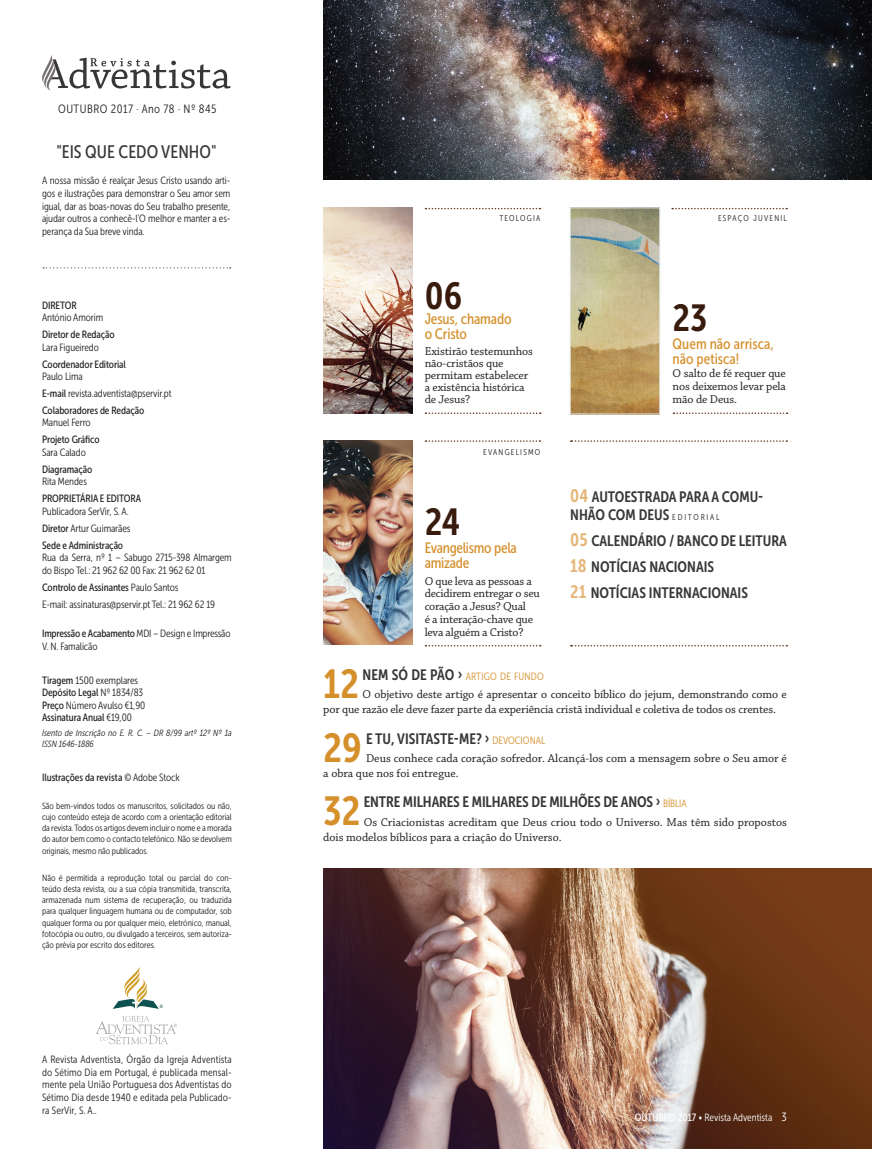
<style>
.page{position:relative;width:872px;height:1149px;background:#fff}
.page>*{position:absolute;margin:0;border:0;box-sizing:border-box;transform-origin:0 0}
.t1{font:40.35px "Museo Sans Cond 700";color:#d5902b}
.t2{font:37.5px "Museo Sans Cond 700";color:#391b0d}
.t3{font:18px "Museo Sans Cond 500";color:#393638}
.t4{font:15px/18px "Museo Sans Cond 700";color:#393638}
.t5{font:15px/15px "Museo Sans Cond 500";letter-spacing:-.01em;color:#d5902b}
.t6{font:12px/12.8px "Chaparral Pro";letter-spacing:-.01em;color:#231f20}
.t7{font:12px "Museo Sans Cond 300";letter-spacing:.04em;color:#231f20}
.t8{font:10.5px/12.6px "Museo Sans Cond 300";letter-spacing:-.01em;color:#231f20;text-align:justify}
.t9{font:10.5px "Museo Sans Cond 500";letter-spacing:-.01em;color:#231f20}
.t10{font:10.5px "Museo Sans Cond 300";color:#fff}
.t11{font:10.5px "Museo Sans Cond 300";letter-spacing:.015em;color:#d5902b}
.t12{font:9px/11.2px "Museo Sans Cond 300";letter-spacing:-.01em;color:#231f20;text-align:justify}
.t13{font:italic 9px/10.8px "Museo Sans Cond 300";color:#231f20}
.t14{font:8.4px "Museo Sans Cond 300";letter-spacing:.145em;color:#231f20}
.t15{font:4.5px "Arial";color:#0e5250}
.t16{font:4.5px "Arial";color:#a8a9ad}
.s1{font-family:"Museo Sans Cond 500"}
.s2{font-family:"Museo Sans Cond 300"}
.s3{font-size:18px;color:#e5b678}
.s4{font-family:"Museo Sans Cond 300";font-size:8.4px;color:#231f20}
.s5{font-family:"Museo Sans Cond 700";font-size:15px;color:#393638}
.s6{font-family:"Museo Sans Cond 300";font-size:10.5px;color:#d5902b}
.s7{font-size:12px}
</style>
<div class="page">
<img style="left:323px;top:868px;width:549px;height:280px">
<img style="left:323px;top:0;width:549px;height:180px">
<img style="left:323px;top:208px;width:90px;height:205px">
<img style="left:323px;top:440px;width:90px;height:204px">
<img style="left:572px;top:210px;width:86px;height:202px">
<div style="left:570px;top:208px;width:90px;height:206px;border:1px solid #e6e7e9"></div>
<svg style="left:425px;top:412px;width:116px;height:2px"></svg>
<svg style="left:425px;top:645px;width:116px;height:1px"></svg>
<svg style="left:570px;top:645px;width:217px;height:1px"></svg>
<svg style="left:570px;top:440px;width:217px;height:1px"></svg>
<svg style="left:425px;top:440px;width:115px;height:1px"></svg>
<svg style="left:425px;top:208px;width:115px;height:1px"></svg>
<svg style="left:672px;top:208px;width:115px;height:1px"></svg>
<svg style="left:673px;top:412px;width:114px;height:2px"></svg>
<svg style="left:113px;top:966px;width:46px;height:42px"></svg>
<svg style="left:95px;top:1016px;width:81px;height:27px"></svg>
<svg style="left:42px;top:54px;width:188px;height:36px"></svg>
<svg style="left:43px;top:267px;width:188px;height:1px"></svg>
<p class="t7" style="left:58px;top:103px;width:160px">OUTUBRO 2017 · Ano 78 · Nº 845</p>
<p class="t3" style="left:56px;top:141px;width:162px">"EIS QUE CEDO VENHO"</p>
<p class="t8" style="left:42px;top:174px;width:190px">A nossa missão é realçar Jesus Cristo usando arti&shy;gos e ilustrações para demonstrar o Seu amor sem igual, dar as boas-novas do Seu trabalho presente, ajudar outros a conhecê-l'O melhor e manter a es&shy;perança da Sua breve vinda.</p>
<p class="t9" style="left:42px;top:299px;width:36px">DIRETOR</p>
<p class="t8" style="left:42px;top:311px;width:63px">António Amorim</p>
<p class="t9" style="left:42px;top:328px;width:74px">Diretor de Redação</p>
<p class="t8" style="left:42px;top:341px;width:58px">Lara Figueiredo</p>
<p class="t9" style="left:42px;top:358px;width:85px">Coordenador Editorial</p>
<p class="t8" style="left:42px;top:370px;width:42px">Paulo Lima</p>
<p class="t8" style="left:42px;top:387px;width:131px"><span class="s1">E-mail</span> revista.adventista@pservir.pt</p>
<p class="t9" style="left:42px;top:404px;width:104px">Colaboradores de Redação</p>
<p class="t8" style="left:42px;top:416px;width:50px">Manuel Ferro</p>
<p class="t9" style="left:42px;top:434px;width:59px">Projeto Gráfico</p>
<p class="t8" style="left:42px;top:446px;width:45px">Sara Calado</p>
<p class="t9" style="left:42px;top:463px;width:52px">Diagramação</p>
<p class="t8" style="left:42px;top:475px;width:46px">Rita Mendes</p>
<p class="t9" style="left:42px;top:492px;width:100px">PROPRIETÁRIA E EDITORA</p>
<p class="t8" style="left:42px;top:505px;width:88px">Publicadora SerVir, S. A.</p>
<p class="t8" style="left:42px;top:521px;width:90px"><span class="s1">Diretor</span> Artur Guimarães</p>
<p class="t9" style="left:42px;top:539px;width:83px">Sede e Administração</p>
<p class="t8" style="left:42px;top:551px;width:191px">Rua da Serra, nº 1 – Sabugo 2715-398 Almargem do Bispo Tel.: 21 962 62 00 Fax: 21 962 62 01</p>
<p class="t9" style="left:42px;top:581px;width:138px">Controlo de Assinantes <span class="s2">Paulo Santos</span></p>
<p class="t8" style="left:42px;top:597px;width:175px">E-mail: assinaturas@pservir.pt Tel.: 21 962 62 19</p>
<p class="t9" style="left:42px;top:627px;width:190px">Impressão e Acabamento <span class="s2">MDI – Design e Impressão</span></p>
<p class="t8" style="left:42px;top:639px;width:57px">V. N. Famalicão</p>
<p class="t8" style="left:42px;top:673px;width:97px"><span class="s1">Tiragem</span> 1500 exemplares</p>
<p class="t9" style="left:42px;top:686px;width:103px">Depósito Legal <span class="s2">Nº 1834/83</span></p>
<p class="t8" style="left:42px;top:698px;width:105px"><span class="s1">Preço</span> Número Avulso €1,90</p>
<p class="t9" style="left:42px;top:711px;width:91px">Assinatura Anual <span class="s2">€19,00</span></p>
<p class="t13" style="left:42px;top:727px;width:191px">Isento de Inscrição no E. R. C. – DR 8/99 artº 12º Nº 1a<br>ISSN 1646-1886</p>
<p class="t9" style="left:42px;top:771px;width:139px">Ilustrações da revista <span class="s2">© Adobe Stock</span></p>
<p class="t12" style="left:42px;top:799px;width:191px">São bem-vindos todos os manuscritos, solicitados ou não, cujo conteúdo esteja de acordo com a orientação editorial da revista. Todos os artigos devem incluir o nome e a morada do autor bem como o contacto telefónico. Não se devolvem originais, mesmo não publicados.</p>
<p class="t12" style="left:42px;top:871px;width:191px">Não é permitida a reprodução total ou parcial do con&shy;teúdo desta revista, ou a sua cópia transmitida, transcrita, armazenada num sistema de recuperação, ou traduzida para qualquer linguagem humana ou de computador, sob qualquer forma ou por qualquer meio, eletrónico, manual, fotocópia ou outro, ou divulgado a terceiros, sem autoriza&shy;ção prévia por escrito dos editores.</p>
<p class="t15" style="left:160px;top:1003px;width:5px">®</p>
<p class="t16" style="left:174px;top:1021px;width:5px">®</p>
<p class="t8" style="left:42px;top:1052px;width:191px">A Revista Adventista, Órgão da Igreja Adventista do Sétimo Dia em Portugal, é publicada mensal&shy;mente pela União Portuguesa dos Adventistas do Sétimo Dia desde 1940 e editada pela Publicado&shy;ra SerVir, S. A..</p>
<p class="t14" style="left:499px;top:214px;width:42px">TEOLOGIA</p>
<p class="t2" style="left:425px;top:275px;width:39px">06</p>
<p class="t5" style="left:425px;top:311px;width:88px">Jesus, chamado o Cristo</p>
<p class="t6" style="left:425px;top:346px;width:110px;line-height:12px">Existirão testemunhos não-cristãos que permitam estabelecer a existência histórica de Jesus?</p>
<p class="t14" style="left:483px;top:447px;width:58px">EVANGELISMO</p>
<p class="t2" style="left:425px;top:500px;width:37px">24</p>
<p class="t5" style="left:425px;top:540px;width:94px">Evangelismo pela amizade</p>
<p class="t6" style="left:425px;top:575px;width:117px">O que leva as pessoas a decidirem entregar o seu coração a Jesus? Qual<br>é a interação-chave que leva alguém a Cristo?</p>
<p class="t14" style="left:718px;top:213px;width:70px">ESPAÇO JUVENIL</p>
<p class="t2" style="left:672px;top:297px;width:36px">23</p>
<p class="t5" style="left:672px;top:337px;width:103px">Quem não arrisca, não petisca!</p>
<p class="t6" style="left:672px;top:367px;width:115px;text-align:justify">O salto de fé requer que nos deixemos levar pela mão de Deus.</p>
<p class="t4" style="left:570px;top:488px;width:195px"><span class="s3">04</span> AUTOESTRADA PARA A COMU-<br>NHÃO COM DEUS <span class="s4">E D I TO R I A L</span></p>
<p class="t4" style="left:570px;top:532px;width:218px"><span class="s3">05</span> CALENDÁRIO / BANCO DE LEITURA</p>
<p class="t4" style="left:570px;top:557px;width:145px"><span class="s3">18</span> NOTÍCIAS NACIONAIS</p>
<p class="t4" style="left:570px;top:583px;width:179px"><span class="s3">21</span> NOTÍCIAS INTERNACIONAIS</p>
<p class="t1" style="left:323px;top:661px;width:37px">12</p>
<p class="t11" style="left:362px;top:670px;width:183px"><span class="s5">NEM SÓ DE PÃO ›</span> ARTIGO DE FUNDO</p>
<p class="t6" style="left:323px;top:687px;width:465px;line-height:14.4px;text-indent:39px">O objetivo deste artigo é apresentar o conceito bíblico do jejum, demonstrando como e por que razão ele deve fazer parte da experiência cristã individual e coletiva de todos os crentes.</p>
<p class="t1" style="left:323px;top:725px;width:40px">29</p>
<p class="t4" style="left:366px;top:729px;width:181px">E TU, VISITASTE-ME? › <span class="s6">DEVOCIONAL</span></p>
<p class="t6" style="left:323px;top:751px;width:465px;line-height:14.4px;text-indent:43px">Deus conhece cada coração sofredor. Alcançá-los com a mensagem sobre o Seu amor é a obra que nos foi entregue.</p>
<p class="t1" style="left:323px;top:788px;width:39px">32</p>
<p class="t4" style="left:364px;top:793px;width:324px">ENTRE MILHARES E MILHARES DE MILHÕES DE ANOS › <span class="s6">BÍBLIA</span></p>
<p class="t6" style="left:323px;top:815px;width:465px;line-height:14.4px;text-indent:41px">Os Criacionistas acreditam que Deus criou todo o Universo. Mas têm sido propostos dois modelos bíblicos para a criação do Universo.</p>
<p class="t10" style="left:634px;top:1111px;width:154px"><span class="s1">OUTUBRO 2017</span> • Revista Adventista <span class="s7">3</span></p>
</div>
